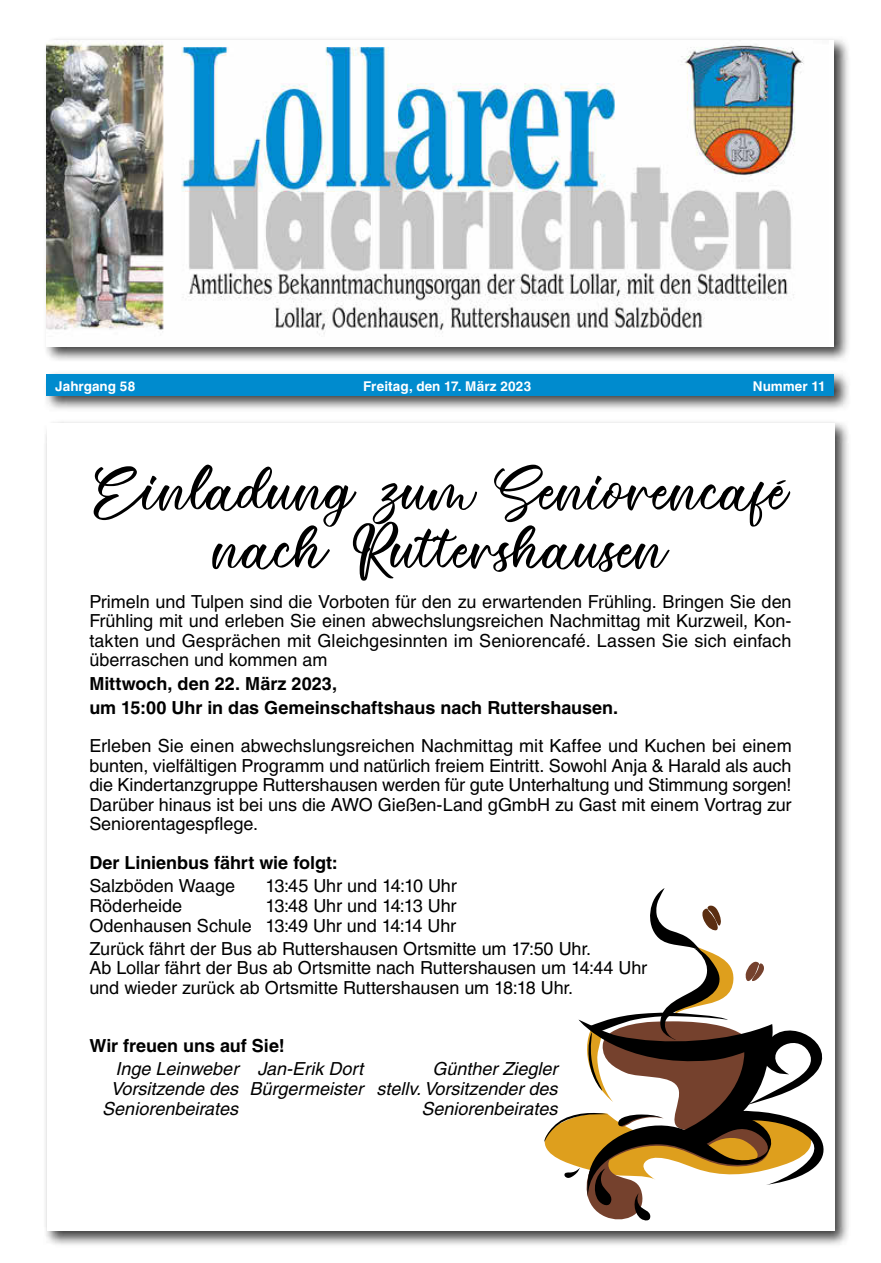
<style>
.page{position:relative;width:881px;height:1263px;background:#fff}
.page>*{position:absolute;margin:0;border:0;box-sizing:border-box;transform-origin:0 0}
.t1{font:54px/58.3px "Estele";letter-spacing:.01em;color:#000;text-align:center}
.t2{font:18px/19.5px "Helvetica LT";letter-spacing:-.005em;color:#000;text-align:justify}
.t3{font:italic 18px "Helvetica LT";color:#000}
.t4{font:700 18px/23.7px "Helvetica LT";color:#000}
.t5{font:700 13.5px "Helvetica LT";color:#fff}
</style>
<div class="page">
<div style="left:43px;top:36px;width:807px;height:327px;background:#000;opacity:.75"></div>
<img style="left:47px;top:40px;width:780px;height:306px">
<div style="left:43px;top:419px;width:807px;height:828px;background:#000;opacity:.75"></div>
<div style="left:47px;top:423px;width:786px;height:808px;background:#fff"></div>
<div style="left:43px;top:370px;width:807px;height:42px;background:#000;opacity:.75"></div>
<div style="left:47px;top:374px;width:786px;height:21px;background:#008bce"></div>
<svg style="left:544px;top:888px;width:294px;height:336px"></svg>
<p class="t5" style="left:55px;top:378px;width:81px">Jahrgang 58</p>
<p class="t5" style="left:363px;top:378px;width:169px">Freitag, den 17. März 2023</p>
<p class="t5" style="left:752px;top:378px;width:74px">Nummer 11</p>
<h1 class="t1" style="left:94px;top:461px;width:694px">Einladung zum Seniorencafé nach Ruttershausen</h1>
<p class="t2" style="left:89px;top:592px;width:703px">Primeln und Tulpen sind die Vorboten für den zu erwartenden Frühling. Bringen Sie den Frühling mit und erleben Sie einen abwechslungsreichen Nachmittag mit Kurzweil, Kon&shy;takten und Gesprächen mit Gleichgesinnten im Seniorencafé. Lassen Sie sich einfach überraschen und kommen am</p>
<p class="t4" style="left:89px;top:671px;width:530px">Mittwoch, den 22. März 2023,<br>um 15:00 Uhr in das Gemeinschaftshaus nach Ruttershausen.</p>
<p class="t2" style="left:89px;top:736px;width:703px">Erleben Sie einen abwechslungsreichen Nachmittag mit Kaffee und Kuchen bei einem bunten, vielfältigen Programm und natürlich freiem Eintritt. Sowohl Anja &amp; Harald als auch die Kindertanzgruppe Ruttershausen werden für gute Unterhaltung und Stimmung sorgen!<br>Darüber hinaus ist bei uns die AWO Gießen-Land gGmbH zu Gast mit einem Vortrag zur Seniorentagespflege.</p>
<p class="t4" style="left:89px;top:851px;width:250px">Der Linienbus fährt wie folgt:</p>
<p class="t2" style="left:89px;top:876px;width:147px">Salzböden Waage</p>
<p class="t2" style="left:265px;top:876px;width:193px">13:45 Uhr und 14:10 Uhr</p>
<p class="t2" style="left:89px;top:896px;width:94px">Röderheide</p>
<p class="t2" style="left:89px;top:896px;width:368px;line-height:20px;text-align:right">13:48 Uhr und 14:13 Uhr<br>Odenhausen Schule 13:49 Uhr und 14:14 Uhr</p>
<p class="t2" style="left:89px;top:939px;width:559px;text-align:left">Zurück fährt der Bus ab Ruttershausen Ortsmitte um 17:50 Uhr.<br>Ab Lollar fährt der Bus ab Ortsmitte nach Ruttershausen um 14:44 Uhr und wieder zurück ab Ortsmitte Ruttershausen um 18:18 Uhr.</p>
<p class="t4" style="left:89px;top:1033px;width:197px">Wir freuen uns auf Sie!</p>
<p class="t3" style="left:115px;top:1058px;width:249px">Inge Leinweber Jan-Erik Dort</p>
<p class="t3" style="left:432px;top:1058px;width:127px">Günther Ziegler</p>
<p class="t3" style="left:111px;top:1078px;width:448px">Vorsitzende des Bürgermeister stellv. Vorsitzender des</p>
<p class="t3" style="left:102px;top:1098px;width:137px">Seniorenbeirates</p>
<p class="t3" style="left:421px;top:1098px;width:137px">Seniorenbeirates</p>
</div>
